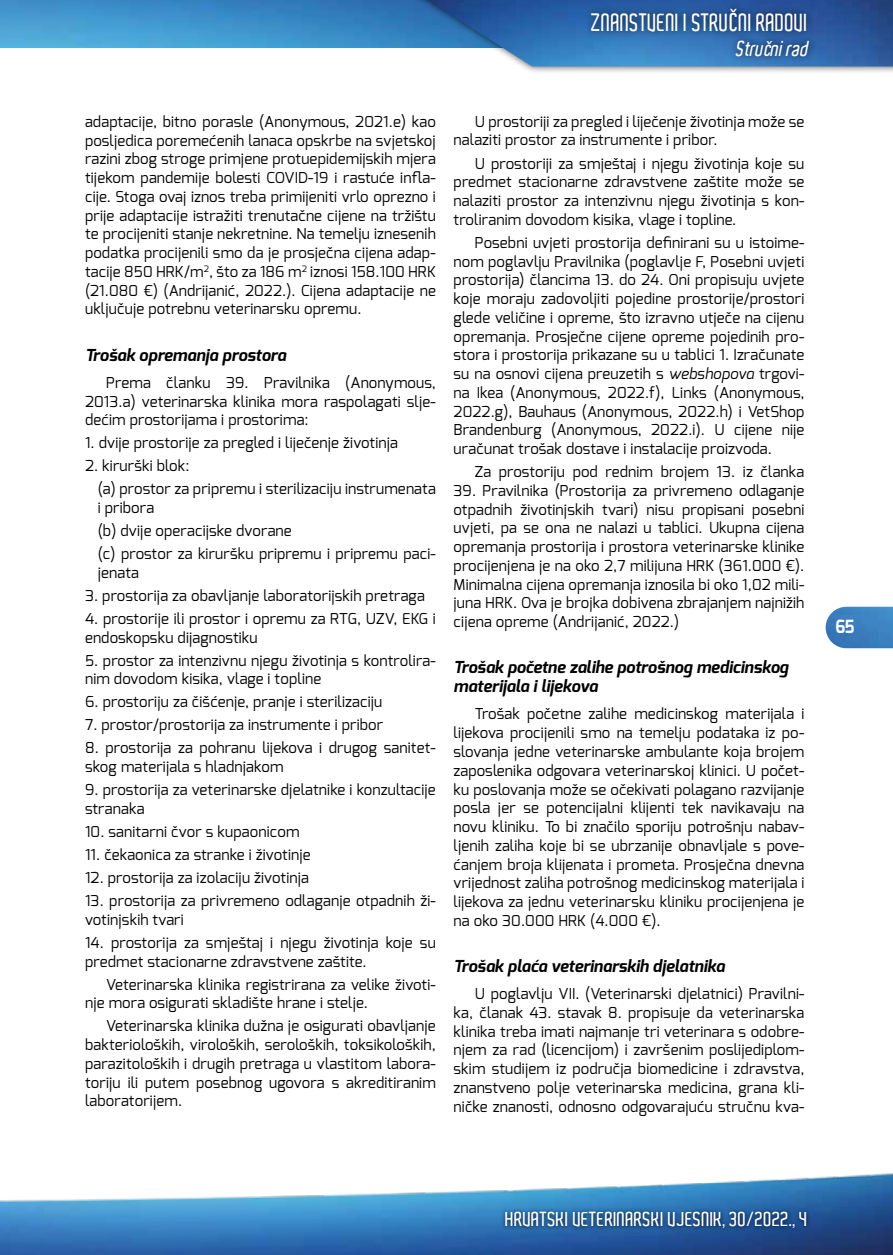
<style>
.page{position:relative;width:893px;height:1255px;background:#fff}
.page>*{position:absolute;margin:0;border:0;box-sizing:border-box;transform-origin:0 0}
.t1{font:600 24px "Aldo";color:#fff;scale:.9 1}
.t2{font:italic 600 21px "Aldo";color:#fff;scale:.9 1}
.t3{font:600 19.5px "Aldo";color:#fff}
.t4{font:700 18.15px "Exo";color:#fff;scale:.9 1}
.t5{font:italic 700 16.5px/18.8px "Exo";color:#000}
.t6{font:15px/18.8px "Exo";letter-spacing:.01em;color:#000}
.s1{font-family:"Libel Suit Rg";font-weight:400;font-size:22.5px}
.s2{font-family:"Libel Suit Rg";font-weight:400;font-size:18.45px}
.s3{font-style:italic}
</style>
<div class="page">
<img style="left:0;top:0;width:388px;height:47px">
<div style="left:388px;top:0;width:505px;height:75px;background:#000;opacity:.75"></div>
<img style="left:395px;top:0;width:498px;height:66px">
<img style="left:0;top:1173px;width:893px;height:81px">
<img style="left:826px;top:606px;width:67px;height:42px">
<div style="left:501px;top:1207px;width:310px;height:25px;background:#000;opacity:.75"></div>
<div style="left:584px;top:1px;width:233px;height:63px;background:#000;opacity:.75"></div>
<h1 class="t1" style="left:591px;top:9px;width:242px">ZNANSTVENI I STRU<span class="s1">Č</span>NI RADOVI</h1>
<h2 class="t2" style="left:735px;top:36px;width:87px">Stru<span class="s2">č</span>nirad</h2>
<p class="t6" style="left:85px;top:112px;width:352px;text-align:justify">adaptacije, bitno porasle (Anonymous, 2021.e) kao posljedica poremećenih lanaca opskrbe na svjetskoj razini zbog stroge primjene protuepidemijskih mjera tijekom pandemije bolesti COVID-19 i rastuće infla&shy;cije. Stoga ovaj iznos treba primijeniti vrlo oprezno i prije adaptacije istražiti trenutačne cijene na tržištu te procijeniti stanje nekretnine. Na temelju iznesenih podatka procijenili smo da je prosječna cijena adap&shy;tacije 850 HRK/m<sup>2</sup>, što za 186 m<sup>2</sup> iznosi 158.100 HRK (21.080 €) (Andrijanić, 2022.). Cijena adaptacije ne uključuje potrebnu veterinarsku opremu.</p>
<p class="t5" style="left:85px;top:345px;width:203px">Trošak opremanja prostora</p>
<p class="t6" style="left:85px;top:373px;width:352px;text-align:justify;text-indent:21px">Prema članku 39. Pravilnika (Anonymous, 2013.a) veterinarska klinika mora raspolagati slje&shy;dećim prostorijama i prostorima:</p>
<p class="t6" style="left:85px;top:433px;width:314px">1. dvije prostorije za pregled i liječenje životinja</p>
<p class="t6" style="left:98px;top:454px;width:340px;line-height:23px;text-indent:-13px">2. kirurški blok:<br>(a) prostor za pripremu i sterilizaciju instrumenata</p>
<p class="t6" style="left:98px;top:496px;width:340px;line-height:23px">i pribora<br>(b) dvije operacijske dvorane<br>(c) prostor za kiruršku pripremu i pripremu paci-</p>
<p class="t6" style="left:98px;top:563px;width:43px">jenata</p>
<p class="t6" style="left:85px;top:586px;width:341px">3. prostorija za obavljanje laboratorijskih pretraga</p>
<p class="t6" style="left:85px;top:609px;width:352px">4. prostorije ili prostor i opremu za RTG, UZV, EKG i endoskopsku dijagnostiku</p>
<p class="t6" style="left:85px;top:650px;width:352px">5. prostor za intenzivnu njegu životinja s kontrolira&shy;nim dovodom kisika, vlage i topline</p>
<p class="t6" style="left:85px;top:692px;width:299px">6. prostoriju za čišćenje, pranje i sterilizaciju</p>
<p class="t6" style="left:85px;top:715px;width:300px">7. prostor/prostorija za instrumente i pribor</p>
<p class="t6" style="left:85px;top:738px;width:352px">8. prostorija za pohranu lijekova i drugog sanitet&shy;skog materijala s hladnjakom</p>
<p class="t6" style="left:85px;top:780px;width:352px">9. prostorija za veterinarske djelatnike i konzultacije stranaka</p>
<p class="t6" style="left:85px;top:822px;width:216px">10. sanitarni čvor s kupaonicom</p>
<p class="t6" style="left:85px;top:845px;width:227px">11. čekaonica za stranke i životinje</p>
<p class="t6" style="left:85px;top:868px;width:225px">12. prostorija za izolaciju životinja</p>
<p class="t6" style="left:85px;top:891px;width:352px">13. prostorija za privremeno odlaganje otpadnih ži&shy;votinjskih tvari</p>
<p class="t6" style="left:85px;top:932px;width:352px">14. prostorija za smještaj i njegu životinja koje su predmet stacionarne zdravstvene zaštite.</p>
<p class="t6" style="left:85px;top:974px;width:352px;text-indent:21px">Veterinarska klinika registrirana za velike životi&shy;nje mora osigurati skladište hrane i stelje.</p>
<p class="t6" style="left:85px;top:1016px;width:352px;text-align:justify;text-indent:21px">Veterinarska klinika dužna je osigurati obavljanje bakterioloških, viroloških, seroloških, toksikoloških, parazitoloških i drugih pretraga u vlastitom labora&shy;toriju ili putem posebnog ugovora s akreditiranim laboratorijem.</p>
<p class="t6" style="left:454px;top:112px;width:352px;text-indent:21px">U prostoriji za pregled i liječenje životinja može se nalaziti prostor za instrumente i pribor.</p>
<p class="t6" style="left:454px;top:154px;width:352px;text-align:justify;text-indent:21px">U prostoriji za smještaj i njegu životinja koje su predmet stacionarne zdravstvene zaštite može se nalaziti prostor za intenzivnu njegu životinja s kon&shy;troliranim dovodom kisika, vlage i topline.</p>
<p class="t6" style="left:454px;top:233px;width:352px;text-align:justify;text-indent:21px">Posebni uvjeti prostorija definirani su u istoime&shy;nom poglavlju Pravilnika (poglavlje F, Posebni uvjeti prostorija) člancima 13. do 24. Oni propisuju uvjete koje moraju zadovoljiti pojedine prostorije/prostori glede veličine i opreme, što izravno utječe na cijenu opremanja. Prosječne cijene opreme pojedinih pro&shy;stora i prostorija prikazane su u tablici 1. Izračunate su na osnovi cijena preuzetih s <span class="s3">webshopova</span> trgovi&shy;na Ikea (Anonymous, 2022.f), Links (Anonymous, 2022.g), Bauhaus (Anonymous, 2022.h) i VetShop Brandenburg (Anonymous, 2022.i). U cijene nije uračunat trošak dostave i instalacije proizvoda.</p>
<p class="t6" style="left:475px;top:462px;width:331px">Za prostoriju pod rednim brojem 13. iz članka</p>
<p class="t6" style="left:454px;top:481px;width:352px;text-align:justify">39. Pravilnika (Prostorija za privremeno odlaganje otpadnih životinjskih tvari) nisu propisani posebni uvjeti, pa se ona ne nalazi u tablici. Ukupna cijena opremanja prostorija i prostora veterinarske klinike procijenjena je na oko 2,7 milijuna HRK (361.000 €).<br>Minimalna cijena opremanja iznosila bi oko 1,02 mili&shy;juna HRK. Ova je brojka dobivena zbrajanjem najnižih cijena opreme (Andrijanić, 2022.)</p>
<p class="t5" style="left:454px;top:658px;width:336px">Trošak početne zalihe potrošnog medicinskog materijala i lijekova</p>
<p class="t6" style="left:454px;top:704px;width:352px;text-align:justify;text-indent:21px">Trošak početne zalihe medicinskog materijala i lijekova procijenili smo na temelju podataka iz po&shy;slovanja jedne veterinarske ambulante koja brojem zaposlenika odgovara veterinarskoj klinici. U počet&shy;ku poslovanja može se očekivati polagano razvijanje posla jer se potencijalni klijenti tek navikavaju na novu kliniku. To bi značilo sporiju potrošnju nabav&shy;ljenih zaliha koje bi se ubrzanije obnavljale s pove&shy;ćanjem broja klijenata i prometa. Prosječna dnevna vrijednost zaliha potrošnog medicinskog materijala i lijekova za jednu veterinarsku kliniku procijenjena je na oko 30.000 HRK (4.000 €).</p>
<p class="t5" style="left:454px;top:956px;width:273px">Trošak plaća veterinarskih djelatnika</p>
<p class="t6" style="left:454px;top:984px;width:352px;text-align:justify;text-indent:21px">U poglavlju VII. (Veterinarski djelatnici) Pravilni&shy;ka, članak 43. stavak 8. propisuje da veterinarska klinika treba imati najmanje tri veterinara s odobre&shy;njem za rad (licencijom) i završenim poslijediplom&shy;skim studijem iz područja biomedicine i zdravstva, znanstveno polje veterinarska medicina, grana kli&shy;ničke znanosti, odnosno odgovarajuću stručnu kva-</p>
<p class="t4" style="left:835px;top:614px;width:23px">65</p>
<h3 class="t3" style="left:505px;top:1207px;width:304px">HRVATSKI VETERINARSKI VJESNIK, 30/2022., 4</h3>
</div>
